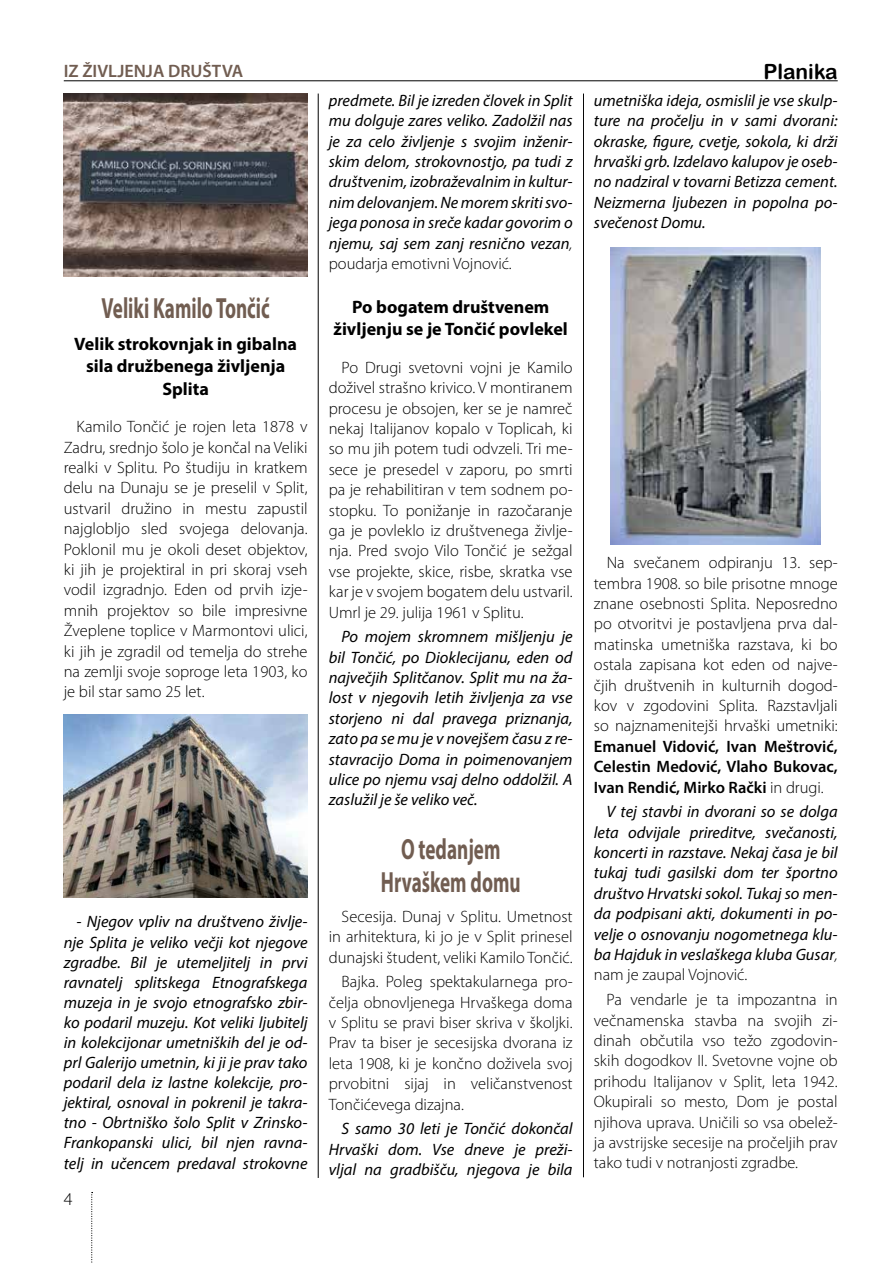
<style>
.page{position:relative;width:893px;height:1263px;background:#fff}
.page>*{position:absolute;margin:0;border:0;box-sizing:border-box;transform-origin:0 0}
.t1{font:700 29.25px/33px "Myriad Pro";color:#715d51;text-align:center;scale:.65 1}
.t2{font:21px "Arial Rounded MT Bold";color:#000}
.t3{font:700 18px/22.5px "Myriad Pro";color:#000;text-align:center}
.t4{font:600 18px "Myriad Pro";color:#715d51}
.t5{font:300 18px "Myriad Pro";color:#000}
.t6{font:300 16.5px/20.4px "Myriad Pro";color:#000;text-align:justify}
.t7{font:italic 16.5px/20.4px "Myriad Pro";color:#000;text-align:justify}
.t8{font:600 16.5px/20.4px "Myriad Pro";color:#000;text-align:justify}
.s1{font-weight:300}
.s2{font-weight:300;font-style:normal}
</style>
<div class="page">
<img style="left:64px;top:715px;width:244px;height:183px">
<img style="left:611px;top:247px;width:210px;height:298px">
<hr style="left:64px;top:81px;width:774px;height:1px;background:#000">
<svg style="left:91px;top:1192px;width:2px;height:71px"></svg>
<hr style="left:318px;top:94px;width:1px;height:1084px;background:#000">
<hr style="left:583px;top:94px;width:1px;height:1083px;background:#000">
<img style="left:64px;top:94px;width:244px;height:182px">
<p class="t4" style="left:64px;top:59px;width:181px">IZ ŽIVLJENJA DRUŠTVA</p>
<p class="t2" style="left:763px;top:59px;width:76px">Planika</p>
<h1 class="t1" style="left:102px;top:290px;width:260px">Veliki Kamilo Tončić</h1>
<p class="t3" style="left:74px;top:332px;width:224px">Velik strokovnjak in gibalna sila družbenega življenja<br>Splita</p>
<p class="t6" style="left:64px;top:417px;width:245px;text-indent:13px">Kamilo Tončić je rojen leta 1878 v Zadru, srednjo šolo je končal na Veliki realki v Splitu. Po študiju in kratkem delu na Dunaju se je preselil v Split, ustvaril družino in mestu zapustil najglobljo sled svojega delovanja.<br>Poklonil mu je okoli deset objektov, ki jih je projektiral in pri skoraj vseh vodil izgradnjo. Eden od prvih izje&shy;mnih projektov so bile impresivne Žveplene toplice v Marmontovi ulici, ki jih je zgradil od temelja do strehe na zemlji svoje soproge leta 1903, ko je bil star samo 25 let.</p>
<p class="t7" style="left:64px;top:911px;width:245px;text-indent:13px">- Njegov vpliv na društveno življe&shy;nje Splita je veliko večji kot njegove zgradbe. Bil je utemeljitelj in prvi ravnatelj splitskega Etnografskega muzeja in je svojo etnografsko zbir&shy;ko podaril muzeju. Kot veliki ljubitelj in kolekcijonar umetniških del je od&shy;prl Galerijo umetnin, ki ji je prav tako podaril dela iz lastne kolekcije, pro&shy;jektiral, osnoval in pokrenil je takra&shy;tno - Obrtniško šolo Split v Zrinsko-Frankopanski ulici, bil njen ravna&shy;telj in učencem predaval strokovne</p>
<p class="t5" style="left:64px;top:1189px;width:10px">4</p>
<p class="t7" style="left:329px;top:90px;width:245px">predmete. Bil je izreden človek in Split mu dolguje zares veliko. Zadolžil nas je za celo življenje s svojim inženir&shy;skim delom, strokovnostjo, pa tudi z društvenim, izobraževalnim in kultur&shy;nim delovanjem. Ne morem skriti svo&shy;jega ponosa in sreče kadar govorim o njemu, saj sem zanj resnično vezan<span class="s1">, </span><span class="s2">poudarja emotivni Vojnović.</span></p>
<p class="t3" style="left:334px;top:295px;width:236px">Po bogatem društvenem življenju se je Tončić povlekel</p>
<p class="t6" style="left:329px;top:357px;width:245px;text-indent:13px">Po Drugi svetovni vojni je Kamilo doživel strašno krivico. V montiranem procesu je obsojen, ker se je namreč nekaj Italijanov kopalo v Toplicah, ki so mu jih potem tudi odvzeli. Tri me&shy;sece je presedel v zaporu, po smrti pa je rehabilitiran v tem sodnem po&shy;stopku. To ponižanje in razočaranje ga je povleklo iz društvenega življe&shy;nja. Pred svojo Vilo Tončić je sežgal vse projekte, skice, risbe, skratka vse kar je v svojem bogatem delu ustvaril.<br>Umrl je 29. julija 1961 v Splitu.</p>
<p class="t7" style="left:329px;top:626px;width:245px;text-indent:13px">Po mojem skromnem mišljenju je bil Tončić, po Dioklecijanu, eden od največjih Splitčanov. Split mu na ža&shy;lost v njegovih letih življenja za vse storjeno ni dal pravega priznanja, zato pa se mu je v novejšem času z re&shy;stavracijo Doma in poimenovanjem ulice po njemu vsaj delno oddolžil. A zaslužil je še veliko več.</p>
<h1 class="t1" style="left:381px;top:831px;width:217px">O tedanjem<br>Hrvaškem domu</h1>
<p class="t6" style="left:329px;top:906px;width:245px;text-indent:13px">Secesija. Dunaj v Splitu. Umetnost in arhitektura, ki jo je v Split prinesel dunajski študent, veliki Kamilo Tončić.</p>
<p class="t6" style="left:329px;top:972px;width:245px;text-indent:13px">Bajka. Poleg spektakularnega pro&shy;čelja obnovljenega Hrvaškega doma v Splitu se pravi biser skriva v školjki.<br>Prav ta biser je secesijska dvorana iz leta 1908, ki je končno doživela svoj prvobitni sijaj in veličanstvenost Tončićevega dizajna.</p>
<p class="t7" style="left:329px;top:1118px;width:245px;text-indent:13px">S samo 30 leti je Tončić dokončal Hrvaški dom. Vse dneve je preži&shy;vljal na gradbišču, njegova je bila</p>
<p class="t7" style="left:594px;top:90px;width:245px">umetniška ideja, osmislil je vse skulp&shy;ture na pročelju in v sami dvorani: okraske, figure, cvetje, sokola, ki drži hrvaški grb. Izdelavo kalupov je oseb&shy;no nadziral v tovarni Betizza cement.<br>Neizmerna ljubezen in popolna po&shy;svečenost Domu.</p>
<p class="t6" style="left:594px;top:553px;width:245px;text-indent:13px">Na svečanem odpiranju 13. sep&shy;tembra 1908. so bile prisotne mnoge znane osebnosti Splita. Neposredno po otvoritvi je postavljena prva dal&shy;matinska umetniška razstava, ki bo ostala zapisana kot eden od najve&shy;čjih društvenih in kulturnih dogod&shy;kov v zgodovini Splita. Razstavljali so najznamenitejši hrvaški umetniki:</p>
<p class="t8" style="left:594px;top:736px;width:245px">Emanuel Vidović, Ivan Meštrović, Celestin Medović, Vlaho Bukovac, Ivan Rendić, Mirko Rački <span class="s1">in drugi.</span></p>
<p class="t7" style="left:594px;top:801px;width:245px;text-indent:13px">V tej stavbi in dvorani so se dolga leta odvijale prireditve, svečanosti, koncerti in razstave. Nekaj časa je bil tukaj tudi gasilski dom ter športno društvo Hrvatski sokol. Tukaj so men&shy;da podpisani akti, dokumenti in po&shy;velje o osnovanju nogometnega klu&shy;ba Hajduk in veslaškega kluba Gusar<span class="s1">, </span><span class="s2">nam je zaupal Vojnović.</span></p>
<p class="t6" style="left:594px;top:990px;width:245px;text-indent:13px">Pa vendarle je ta impozantna in večnamenska stavba na svojih zi&shy;dinah občutila vso težo zgodovin&shy;skih dogodkov II. Svetovne vojne ob prihodu Italijanov v Split, leta 1942.<br>Okupirali so mesto, Dom je postal njihova uprava. Uničili so vsa obelež&shy;ja avstrijske secesije na pročeljih prav tako tudi v notranjosti zgradbe.</p>
</div>
